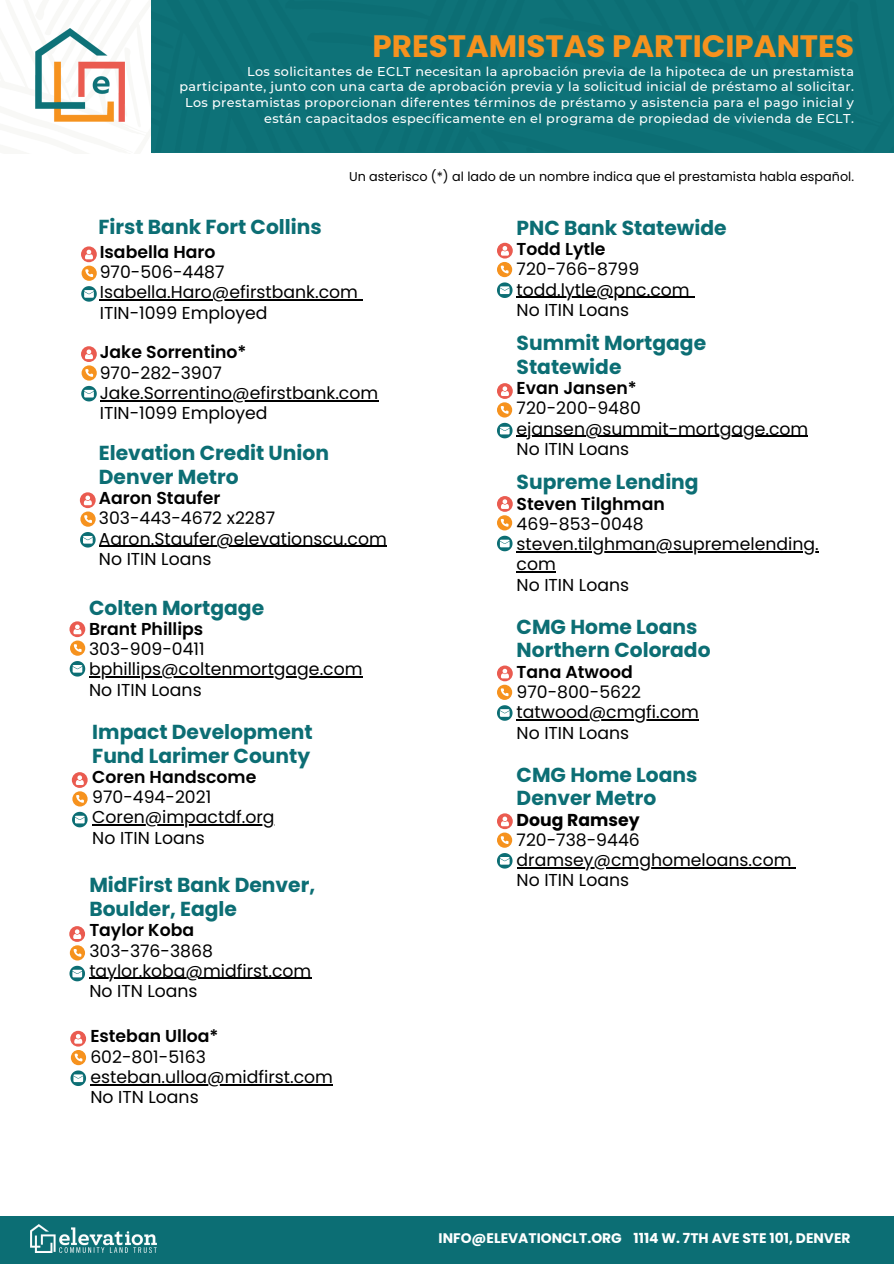
<style>
.page{position:relative;width:894px;height:1264px;background:#fff}
.page>*{position:absolute;margin:0;border:0;box-sizing:border-box;transform-origin:0 0}
.t1{font:700 30.9px "Poppins";color:#f6921e}
.t2{font:700 20.25px/23.7px "Poppins";color:#0c6e74}
.t3{font:17.25px/20.2px "Poppins";color:#000}
.t4{font:600 17.25px/20.2px "Poppins";color:#000}
.t5{font:700 13.8px "Poppins";color:#fff}
.t6{font:500 12.75px/15.9px "Montserrat";letter-spacing:.03em;color:#fff;text-align:right}
.t7{font:12.75px "Poppins";color:#000}
.s1{font-weight:400}
.s2{font-weight:600}
.s3{font-weight:700}
</style>
<div class="page">
<div style="left:124px;top:0;width:768px;height:153px;background:#0e7278"></div>
<img style="left:35px;top:28px;width:89px;height:94px">
<div style="left:0;top:1216px;width:893px;height:47px;background:#0c6e74"></div>
<img style="left:30px;top:1224px;width:126px;height:28px">
<hr style="left:100px;top:299px;width:258px;height:2px;background:#000">
<hr style="left:100px;top:400px;width:278px;height:1px;background:#000">
<hr style="left:92px;top:824px;width:182px;height:1px;background:#000">
<hr style="left:89px;top:977px;width:222px;height:2px;background:#000">
<hr style="left:90px;top:1084px;width:243px;height:1px;background:#000">
<hr style="left:516px;top:297px;width:173px;height:1px;background:#000">
<hr style="left:516px;top:436px;width:292px;height:1px;background:#000">
<svg style="left:81px;top:246px;width:16px;height:56px"></svg>
<svg style="left:81px;top:386px;width:16px;height:15px"></svg>
<svg style="left:81px;top:346px;width:16px;height:34px"></svg>
<svg style="left:497px;top:423px;width:15px;height:15px"></svg>
<svg style="left:497px;top:383px;width:15px;height:34px"></svg>
<svg style="left:497px;top:243px;width:15px;height:55px"></svg>
<svg style="left:70px;top:1030px;width:16px;height:55px"></svg>
<svg style="left:69px;top:926px;width:16px;height:55px"></svg>
<svg style="left:72px;top:772px;width:16px;height:55px"></svg>
<hr style="left:99px;top:545px;width:288px;height:2px;background:#000">
<svg style="left:80px;top:532px;width:16px;height:15px"></svg>
<svg style="left:80px;top:492px;width:16px;height:34px"></svg>
<hr style="left:516px;top:551px;width:302px;height:1px;background:#000">
<hr style="left:516px;top:571px;width:39px;height:1px;background:#000">
<svg style="left:497px;top:496px;width:15px;height:55px"></svg>
<hr style="left:89px;top:676px;width:273px;height:1px;background:#000">
<svg style="left:70px;top:661px;width:15px;height:15px"></svg>
<svg style="left:69px;top:621px;width:16px;height:34px"></svg>
<hr style="left:516px;top:719px;width:182px;height:1px;background:#000">
<svg style="left:497px;top:665px;width:15px;height:55px"></svg>
<hr style="left:516px;top:867px;width:275px;height:1px;background:#000">
<svg style="left:497px;top:853px;width:15px;height:15px"></svg>
<svg style="left:497px;top:813px;width:15px;height:34px"></svg>
<p class="t1" style="left:372px;top:24px;width:483px">PRESTAMISTAS PARTICIPANTES</p>
<p class="t6" style="left:179px;top:63px;width:676px">Los solicitantes de ECLT necesitan la aprobación previa de la hipoteca de un prestamista participante, junto con una carta de aprobación previa y la solicitud inicial de préstamo al solicitar.<br>Los prestamistas proporcionan diferentes términos de préstamo y asistencia para el pago inicial y están capacitados específicamente en el programa de propiedad de vivienda de ECLT.</p>
<h1 class="t7" style="left:349px;top:167px;width:506px">Un asterisco (*) al lado de un nombre indica que el prestamista habla español.</h1>
<h5 class="t2" style="left:98px;top:215px;width:225px">First Bank Fort Collins</h5>
<p class="t4" style="left:100px;top:242px;width:126px">Isabella Haro<br><span class="s1">970-506-4487</span></p>
<p class="t3" style="left:100px;top:282px;width:259px">Isabella.Haro@efirstbank.com<br>ITIN-1099 Employed</p>
<p class="t4" style="left:100px;top:342px;width:148px">Jake Sorrentino*<br><span class="s1">970-282-3907</span></p>
<p class="t3" style="left:100px;top:383px;width:280px">Jake.Sorrentino@efirstbank.com<br>ITIN-1099 Employed</p>
<p class="t2" style="left:516px;top:216px;width:211px">PNC Bank Statewide</p>
<p class="t3" style="left:516px;top:239px;width:124px"><span class="s2">Todd Lytle<br></span>720-766-8799</p>
<p class="t3" style="left:516px;top:279px;width:174px">todd.lytle@pnc.com<br>No ITIN Loans</p>
<p class="t2" style="left:516px;top:331px;width:191px">Summit Mortgage<br>Statewide</p>
<p class="t3" style="left:516px;top:378px;width:126px"><span class="s2">Evan Jansen*<br></span>720-200-9480</p>
<h3 class="t3" style="left:516px;top:418px;width:293px">ejansen@summit-mortgage.com</h3>
<p class="t2" style="left:99px;top:441px;width:231px">Elevation Credit Union</p>
<h3 class="t3" style="left:516px;top:439px;width:114px">No ITIN Loans</h3>
<p class="t2" style="left:99px;top:465px;width:141px">Denver Metro</p>
<p class="t3" style="left:99px;top:488px;width:178px"><span class="s2">Aaron Staufer<br></span>303-443-4672 x2287</p>
<p class="t3" style="left:99px;top:528px;width:289px">Aaron.Staufer@elevationscu.com<br>No ITIN Loans</p>
<p class="t2" style="left:516px;top:470px;width:183px">Supreme Lending</p>
<p class="t4" style="left:516px;top:493px;width:150px">Steven Tilghman<br><span class="s1">469-853-0048</span></p>
<h3 class="t3" style="left:516px;top:534px;width:303px">steven.tilghman@supremelending. com<br>No ITIN Loans</h3>
<p class="t2" style="left:89px;top:595px;width:176px">Colten Mortgage</p>
<p class="t4" style="left:89px;top:618px;width:117px">Brant Phillips<br><span class="s1">303-909-0411</span></p>
<p class="t3" style="left:89px;top:659px;width:275px">bphillips@coltenmortgage.com<br>No ITIN Loans</p>
<h2 class="t2" style="left:92px;top:720px;width:222px">Impact Development<br>Fund Larimer County</h2>
<h2 class="t4" style="left:92px;top:766px;width:165px">Coren Handscome<br><span class="s1">970-494-2021</span></h2>
<h3 class="t3" style="left:92px;top:807px;width:184px">Coren@impactdf.org<br>No ITIN Loans</h3>
<p class="t2" style="left:89px;top:873px;width:227px">MidFirst Bank Denver,<br>Boulder, Eagle</p>
<p class="t3" style="left:89px;top:920px;width:125px"><span class="s2">Taylor Koba<br></span>303-376-3868</p>
<p class="t3" style="left:89px;top:960px;width:223px">taylor.koba@midfirst.com<br>No ITN Loans</p>
<p class="t4" style="left:90px;top:1026px;width:130px">Esteban Ulloa*<br><span class="s1">602-801-5163</span></p>
<h3 class="t3" style="left:90px;top:1066px;width:244px">esteban.ulloa@midfirst.com<br>No ITN Loans</h3>
<p class="t2" style="left:516px;top:615px;width:195px">CMG Home Loans<br>Northern Colorado</p>
<p class="t3" style="left:516px;top:661px;width:126px"><span class="s2">Tana Atwood<br></span>970-800-5622</p>
<h3 class="t3" style="left:516px;top:702px;width:184px">tatwood@cmgfi.com<br>No ITIN Loans</h3>
<p class="t2" style="left:516px;top:762px;width:182px">CMG Home Loans<br>Denver Metro</p>
<p class="t3" style="left:516px;top:809px;width:125px"><span class="s3">Doug Ramsey<br></span>720-738-9446</p>
<p class="t3" style="left:516px;top:849px;width:276px">dramsey@cmghomeloans.com<br>No ITIN Loans</p>
<p class="t5" style="left:438px;top:1228px;width:413px">INFO@ELEVATIONCLT.ORG 1114 W. 7TH AVE STE 101, DENVER</p>
</div>
